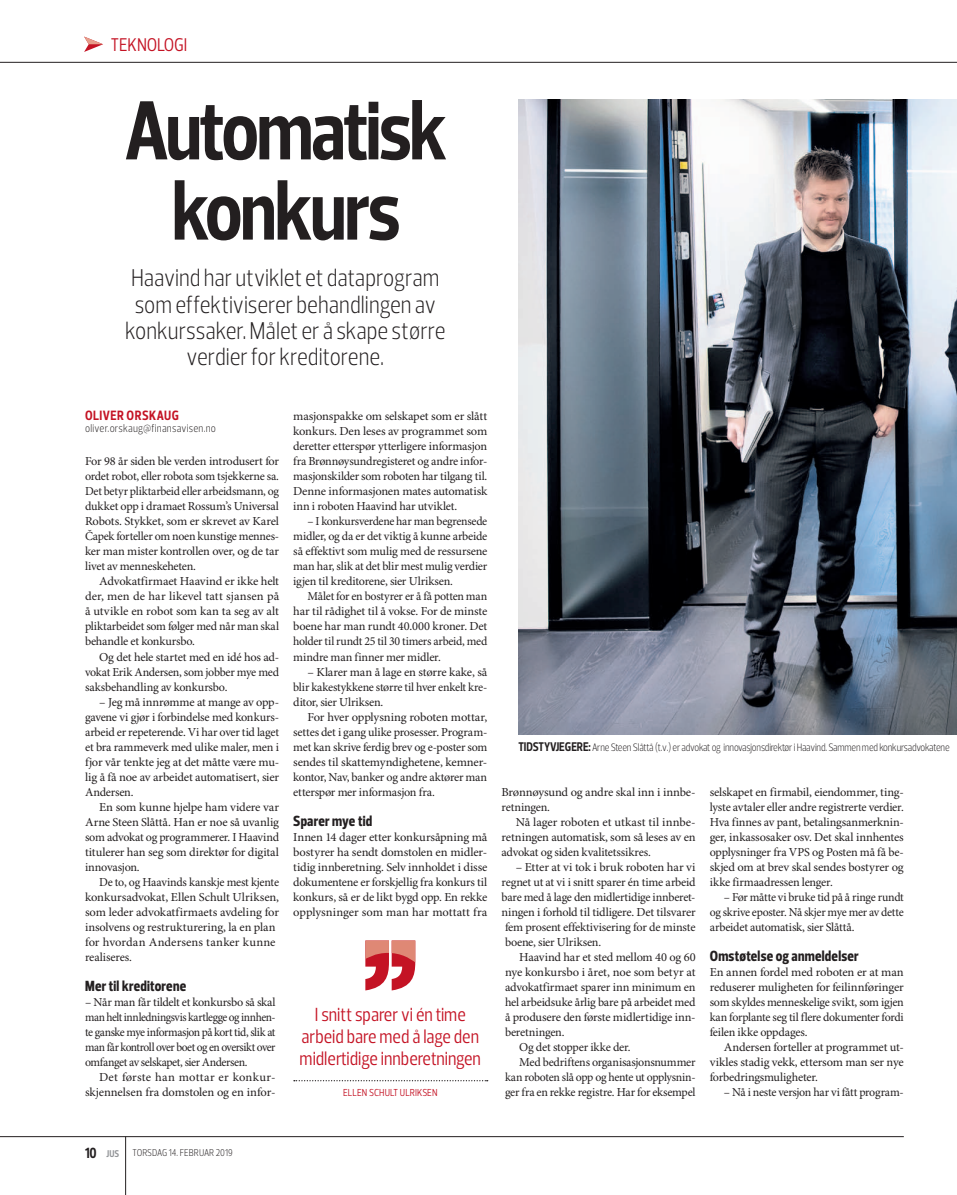
<style>
.page{position:relative;width:957px;height:1195px;background:#fff}
.page>*{position:absolute;margin:0;border:0;box-sizing:border-box;transform-origin:0 0}
.t1{font:700 84.75px/80.1px "Prelo Condensed";letter-spacing:-.03em;color:#231f20;text-align:center}
.t2{font:300 24.75px/26.4px "Prelo Condensed";letter-spacing:-.005em;color:#231f20;text-align:center}
.t3{font:19.38px/22px "Prelo Condensed";color:#c41324;text-align:center}
.t4{font:18.75px "Prelo Condensed";letter-spacing:-.005em;color:#c41324}
.t5{font:800 15px "Prelo Condensed";letter-spacing:.015em;color:#231f20}
.t6{font:700 13.75px "Prelo Condensed";letter-spacing:.035em;color:#c41324}
.t7{font:12.25px/15px "Minion Pro";letter-spacing:-.02em;color:#231f20;text-align:justify}
.t8{font:12.25px/15px "Minion Pro";color:#231f20;text-align:right}
.t9{font:300 11.25px "Prelo Condensed";letter-spacing:.02em;color:#231f20}
.t10{font:300 11px "Prelo Condensed";letter-spacing:-.015em;color:#231f20}
.t11{font:10.38px "Prelo Condensed";letter-spacing:.015em;color:#c41324}
.t12{font:300 10px "Prelo Condensed";color:#231f20}
.t13{font:700 10px "Prelo Condensed";color:#939598}
.s1{font-weight:700;font-size:12.75px}
.s2{font-size:15px;color:#231f20}
</style>
<div class="page">
<hr style="left:0;top:1136px;width:904px;height:1px;background:#231f20">
<hr style="left:125px;top:1136px;width:1px;height:58px;background:#231f20">
<hr style="left:0;top:62px;width:957px;height:1px;background:#231f20">
<svg style="left:84px;top:37px;width:19px;height:15px"></svg>
<svg style="left:294px;top:1080px;width:194px;height:1px"></svg>
<img style="left:518px;top:99px;width:439px;height:635px">
<svg style="left:365px;top:940px;width:50px;height:50px"></svg>
<h3 class="t4" style="left:111px;top:33px;width:76px">Teknologi</h3>
<h1 class="t1" style="left:124px;top:91px;width:325px">Automatisk konkurs</h1>
<h2 class="t2" style="left:125px;top:265px;width:322px">Haavind har utviklet et dataprogram som effektiviserer behandlingen av konkurssaker. Målet er å skape større verdier for kreditorene.</h2>
<p class="t6" style="left:85px;top:407px;width:95px">OLIVER ORSKAUG</p>
<p class="t9" style="left:85px;top:421px;width:132px">oliver.orskaug@finansavisen.no</p>
<p class="t7" style="left:85px;top:454px;width:196px">For 98 år siden ble verden introdusert for ordet robot, eller robota som tsjekkerne sa.<br>Det betyr pliktarbeid eller arbeidsmann, og dukket opp i dramaet Rossum’s Universal Robots. Stykket, som er skrevet av Karel Čapek forteller om noen kunstige mennes&shy;ker man mister kontrollen over, og de tar livet av menneskeheten.</p>
<p class="t7" style="left:85px;top:574px;width:196px;text-indent:14px">Advokatfirmaet Haavind er ikke helt der, men de har likevel tatt sjansen på å utvikle en robot som kan ta seg av alt pliktarbeidet som følger med når man skal behandle et konkursbo.</p>
<p class="t7" style="left:85px;top:649px;width:195px;text-indent:14px">Og det hele startet med en idé hos ad&shy;vokat Erik Andersen, som jobber mye med saksbehandling av konkursbo.</p>
<p class="t7" style="left:85px;top:694px;width:196px;text-indent:14px">– Jeg må innrømme at mange av opp&shy;gavene vi gjør i forbindelse med konkurs&shy;arbeid er repeterende. Vi har over tid laget et bra rammeverk med ulike maler, men i fjor vår tenkte jeg at det måtte være mu&shy;lig å få noe av arbeidet automatisert, sier Andersen.</p>
<p class="t7" style="left:85px;top:799px;width:196px;text-indent:14px">En som kunne hjelpe ham videre var Arne Steen Slåttå. Han er noe så uvanlig som advokat og programmerer. I Haavind titulerer han seg som direktør for digital innovasjon.</p>
<p class="t7" style="left:85px;top:874px;width:195px;text-align:left;text-indent:14px">De to, og Haavinds kanskje mest kjente konkursadvokat, Ellen Schult Ulriksen, som leder advokatfirmaets avdeling for insolvens og restrukturering, la en plan for hvordan Andersens tanker kunne realiseres.</p>
<p class="t5" style="left:85px;top:976px;width:103px">Mer til kreditorene</p>
<p class="t7" style="left:85px;top:994px;width:192px">– Når man får tildelt et konkursbo så skal man helt innledningsvis kartlegge og innhen&shy;te ganske mye informasjon på kort tid, slik at man får kontroll over boet og en oversikt over omfanget av selskapet, sier Andersen.</p>
<p class="t8" style="left:85px;top:1069px;width:192px">Det første han mottar er konkur&shy;skjennelsen fra domstolen og en infor-</p>
<p class="t7" style="left:293px;top:409px;width:195px">masjonspakke om selskapet som er slått konkurs. Den leses av programmet som deretter etterspør ytterligere informasjon fra Brønnøysundregisteret og andre infor&shy;masjonskilder som roboten har tilgang til.<br>Denne informasjonen mates automatisk inn i roboten Haavind har utviklet.</p>
<p class="t7" style="left:293px;top:514px;width:195px;text-indent:14px">– I konkursverdene har man begrensede midler, og da er det viktig å kunne arbeide så effektivt som mulig med de ressursene man har, slik at det blir mest mulig verdier igjen til kreditorene, sier Ulriksen.</p>
<p class="t7" style="left:293px;top:589px;width:196px;text-indent:14px">Målet for en bostyrer er å få potten man har til rådighet til å vokse. For de minste boene har man rundt 40.000 kroner. Det holder til rundt 25 til 30 timers arbeid, med mindre man finner mer midler.</p>
<p class="t7" style="left:293px;top:664px;width:195px;text-indent:14px">– Klarer man å lage en større kake, så blir kakestykkene større til hver enkelt kre&shy;ditor, sier Ulriksen.</p>
<p class="t7" style="left:293px;top:709px;width:195px;text-indent:14px">For hver opplysning roboten mottar, settes det i gang ulike prosesser. Program&shy;met kan skrive ferdig brev og e-poster som sendes til skattemyndighetene, kemner&shy;kontor, Nav, banker og andre aktører man etterspør mer informasjon fra.</p>
<p class="t5" style="left:293px;top:811px;width:80px">Sparer mye tid</p>
<p class="t7" style="left:293px;top:829px;width:196px">Innen 14 dager etter konkursåpning må bostyrer ha sendt domstolen en midler&shy;tidig innberetning. Selv innholdet i disse dokumentene er forskjellig fra konkurs til konkurs, så er de likt bygd opp. En rekke opplysninger som man har mottatt fra</p>
<h3 class="t3" style="left:300px;top:1003px;width:183px">I snitt sparer vi én time arbeid bare med å lage den midlertidige innberetningen</h3>
<p class="t11" style="left:343px;top:1085px;width:96px">Ellen Schult Ulriksen</p>
<p class="t10" style="left:518px;top:740px;width:433px"><span class="s1">TIDSTYVJEGERE:</span>Arne Steen Slåttå (t.v.) er advokat og innovasjonsdirektør i Haavind. Sammen med konkursadvokatene</p>
<p class="t7" style="left:501px;top:784px;width:196px">Brønnøysund og andre skal inn i innbe&shy;retningen.</p>
<p class="t7" style="left:501px;top:814px;width:196px;text-indent:14px">Nå lager roboten et utkast til innbe&shy;retningen automatisk, som så leses av en advokat og siden kvalitetssikres.</p>
<p class="t7" style="left:501px;top:859px;width:196px;text-indent:14px">– Etter at vi tok i bruk roboten har vi regnet ut at vi i snitt sparer én time arbeid bare med å lage den midlertidige innberet&shy;ningen i forhold til tidligere. Det tilsvarer fem prosent effektivisering for de minste boene, sier Ulriksen.</p>
<p class="t7" style="left:519px;top:949px;width:178px">Haavind har et sted mellom 40 og 60</p>
<p class="t7" style="left:505px;top:964px;width:192px">nye konkursbo i året, noe som betyr at</p>
<p class="t7" style="left:505px;top:979px;width:192px">advokatfirmaet sparer inn minimum en</p>
<p class="t7" style="left:505px;top:994px;width:192px">hel arbeidsuke årlig bare på arbeidet med</p>
<p class="t7" style="left:505px;top:1009px;width:192px">å produsere den første midlertidige inn-</p>
<p class="t7" style="left:505px;top:1024px;width:61px">beretningen.</p>
<p class="t7" style="left:519px;top:1039px;width:113px">Og det stopper ikke der.</p>
<p class="t7" style="left:519px;top:1054px;width:178px">Med bedriftens organisasjonsnummer</p>
<p class="t7" style="left:505px;top:1069px;width:192px">kan roboten slå opp og hente ut opplysnin-</p>
<p class="t7" style="left:505px;top:1084px;width:192px">ger fra en rekke registre. Har for eksempel</p>
<p class="t7" style="left:710px;top:784px;width:196px">selskapet en firmabil, eiendommer, ting&shy;lyste avtaler eller andre registrerte verdier.<br>Hva finnes av pant, betalingsanmerknin&shy;ger, inkassosaker osv. Det skal innhentes opplysninger fra VPS og Posten må få be&shy;skjed om at brev skal sendes bostyrer og ikke firmaadressen lenger.</p>
<p class="t7" style="left:710px;top:889px;width:196px;text-indent:14px">– Før måtte vi bruke tid på å ringe rundt og skrive eposter. Nå skjer mye mer av dette arbeidet automatisk, sier Slåttå.</p>
<p class="t5" style="left:710px;top:946px;width:150px">Omstøtelse og anmeldelser</p>
<p class="t7" style="left:710px;top:964px;width:196px">En annen fordel med roboten er at man reduserer muligheten for feilinnføringer som skyldes menneskelige svikt, som igjen kan forplante seg til flere dokumenter fordi feilen ikke oppdages.</p>
<p class="t7" style="left:710px;top:1039px;width:196px;text-indent:14px">Andersen forteller at programmet ut&shy;vikles stadig vekk, ettersom man ser nye forbedringsmuligheter.</p>
<p class="t7" style="left:724px;top:1084px;width:181px">– Nå i neste versjon har vi fått program-</p>
<p class="t13" style="left:85px;top:1146px;width:36px"><span class="s2">10</span> JUS</p>
<p class="t12" style="left:133px;top:1146px;width:102px">Torsdag 14. Februar 2019</p>
</div>
